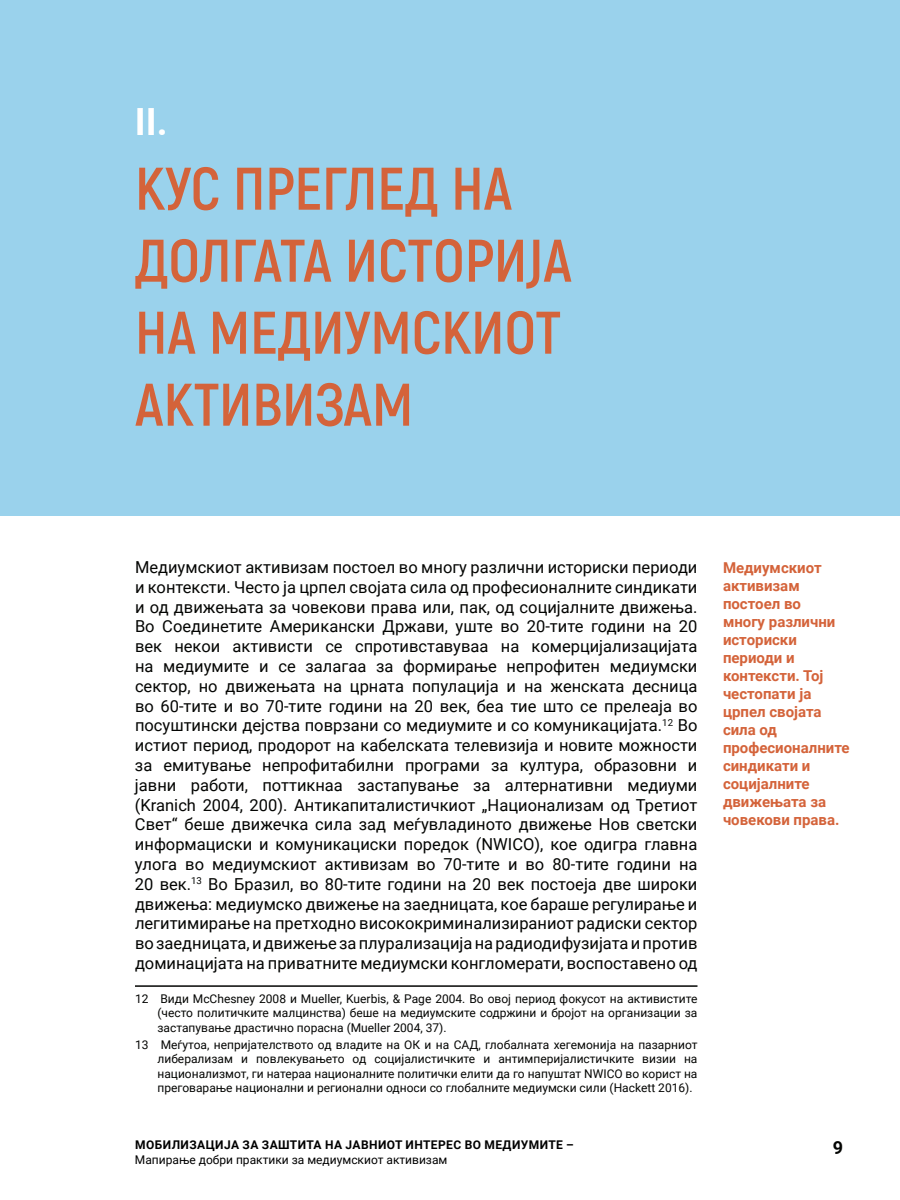
<style>
.page{position:relative;width:900px;height:1200px;background:#fff}
.page>*{position:absolute;margin:0;border:0;box-sizing:border-box;transform-origin:0 0}
.t1{font:700 60px/72px "Akrobat";color:#d4633a}
.t2{font:700 37.5px "Roboto";color:#fff}
.t3{font:700 18px "Roboto";color:#040503}
.t4{font:16.5px/19.8px "Roboto";color:#040503;text-align:justify}
.t5{font:700 15px/18px "Roboto";color:#d4633a}
.t6{font:12px/14.4px "Roboto";color:#040503;text-align:justify}
.t7{font:700 12px "Roboto";letter-spacing:.035em;color:#000}
.t8{font:12px "Roboto";color:#000}
</style>
<div class="page">
<hr style="left:135px;top:985px;width:563px;height:2px;background:#040503">
<div style="left:0;top:0;width:900px;height:516px;background:#9ad2ec"></div>
<h2 class="t2" style="left:135px;top:95px;width:34px">II.</h2>
<h1 class="t1" style="left:135px;top:152px;width:438px">КУС ПРЕГЛЕД НА<br>ДОЛГАТА ИСТОРИЈА<br>НА МЕДИУМСКИОТ<br>АКТИВИЗАМ</h1>
<p class="t4" style="left:135px;top:557px;width:564px">Медиумскиот активизам постоел во многу различни историски периоди и контексти. Често ја црпел својата сила од професионалните синдикати и од движењата за човекови права или, пак, од социјалните движења.<br>Во Соединетите Американски Држави, уште во 20-тите години на 20 век некои активисти се спротивставуваа на комерцијализацијата на медиумите и се залагаа за формирање непрофитен медиумски сектор, но движењата на црната популација и на женската десница во 60-тите и во 70-тите години на 20 век, беа тие што се прелеаја во посуштински дејства поврзани со медиумите и со комуникацијата.<sup>12</sup> Во истиот период, продорот на кабелската телевизија и новите можности за емитување непрофитабилни програми за култура, образовни и јавни работи, поттикнаа застапување за алтернативни медиуми (Kranich 2004, 200). Антикапиталистичкиот „Национализам од Третиот Свет“ беше движечка сила зад меѓувладиното движење Нов светски информациски и комуникациски поредок (NWICO), кое одигра главна улога во медиумскиот активизам во 70-тите и во 80-тите години на 20 век.<sup>13</sup> Во Бразил, во 80-тите години на 20 век постоеја две широки движења: медиумско движење на заедницата, кое бараше регулирање и легитимирање на претходно висококриминализираниот радиски сектор во заедницата, и движење за плурализација на радиодифузијата и против доминацијата на приватните медиумски конгломерати, воспоставено од</p>
<p class="t6" style="left:158px;top:991px;width:542px;text-indent:-22px">12 Види McChesney 2008 и Mueller, Kuerbis, &amp; Page 2004. Во овој период фокусот на активистите (често политичките малцинства) беше на медиумските содржини и бројот на организации за застапување драстично порасна (Mueller 2004, 37).</p>
<p class="t6" style="left:158px;top:1037px;width:542px;text-indent:-22px">13 Меѓутоа, непријателството од владите на ОК и на САД, глобалната хегемонија на пазарниот либерализам и повлекувањето од социјалистичките и антимперијалистичките визии на национализмот, ги натераа националните политички елити да го напуштат NWICO во корист на преговарање национални и регионални односи со глобалните медиумски сили (Hackett 2016).</p>
<p class="t7" style="left:135px;top:1137px;width:440px">МОБИЛИЗАЦИЈА ЗА ЗАШТИТА НА ЈАВНИОТ ИНТЕРЕС ВО МЕДИУМИТЕ –</p>
<p class="t8" style="left:135px;top:1151px;width:314px">Мапирање добри практики за медиумскиот активизам</p>
<p class="t5" style="left:723px;top:559px;width:128px">Медиумскиот активизам постоел во<br>многу различни историски периоди и контексти. Тој честопати ја црпел својата сила од професионалните синдикати и социјалните движењата за човекови права.</p>
<p class="t3" style="left:833px;top:1134px;width:12px">9</p>
</div>
